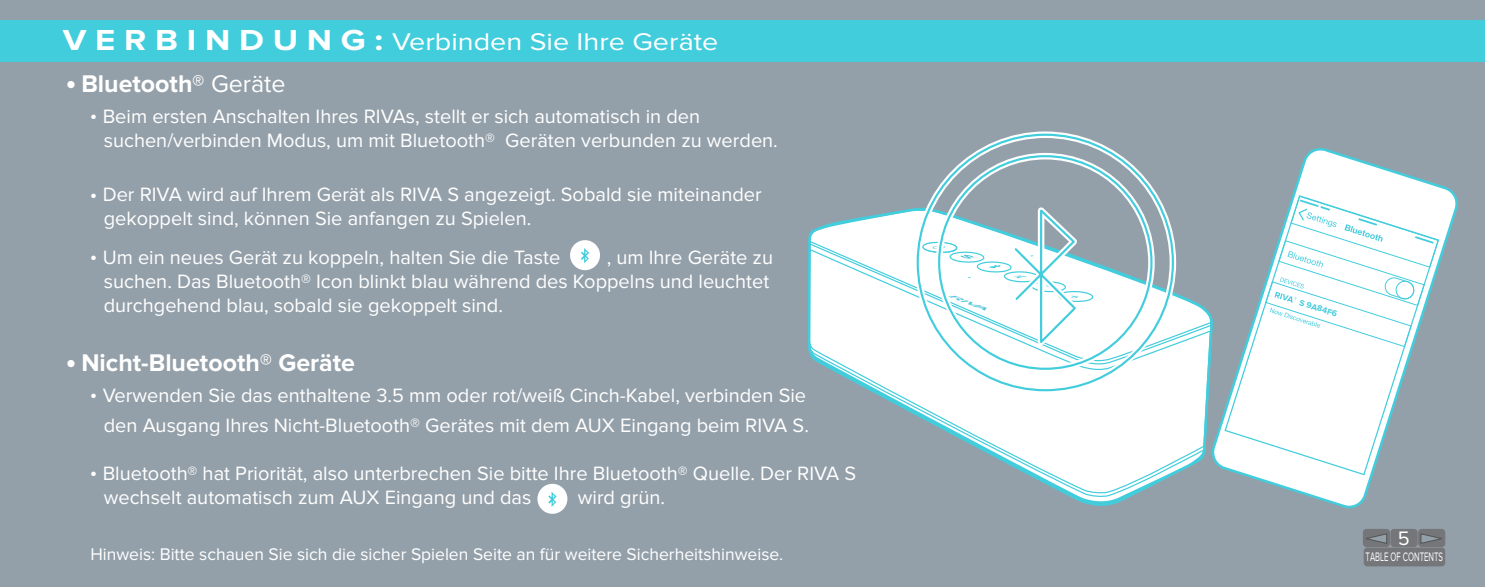
<style>
.page{position:relative;width:1485px;height:587px;background:#fff}
.page>*{position:absolute;margin:0;border:0;box-sizing:border-box;transform-origin:0 0}
.t1{font:700 25px "Proxima Nova";color:#fff}
.t2{font:25px "Proxima Nova";color:#fff;scale:1.15 1}
.t3{font:20.25px "Proxima Nova";color:#fff}
.t4{font:20px/24px "Proxima Nova";color:#fff}
.t5{font:17.5px "Proxima Nova";color:#fff}
.t6{font:12.75px "Proxima Nova";color:#fff;scale:.61 1}
.t7{font:700 8.5px "Proxima Nova";color:#42cddd}
.s1{font-weight:700;font-size:30px}
.s2{font-weight:400}
</style>
<div class="page">
<div style="left:0;top:0;width:1485px;height:586px;background:#94a0a9"></div>
<div style="left:0;top:20px;width:1485px;height:42px;background:#42cddd"></div>
<svg style="left:808px;top:207px;width:403px;height:299px"></svg>
<svg style="left:1211px;top:148px;width:247px;height:360px"></svg>
<div style="left:914px;top:131px;width:262px;height:262px;border:7px solid #fff;border-radius:50%"></div>
<div style="left:936px;top:153px;width:219px;height:219px;border:7px solid #fff;border-radius:50%"></div>
<svg style="left:921px;top:195px;width:195px;height:162px"></svg>
<div style="left:1363px;top:528px;width:27px;height:18px;background:#757679;border-radius:4px"></div>
<div style="left:1390px;top:528px;width:28px;height:18px;background:#757679;border-radius:4px"></div>
<div style="left:1418px;top:528px;width:27px;height:18px;background:#757679;border-radius:4px"></div>
<svg style="left:1366px;top:533px;width:21px;height:10px"></svg>
<svg style="left:1421px;top:533px;width:21px;height:10px"></svg>
<div style="left:1364px;top:547px;width:81px;height:19px;background:#757679;border-radius:4px"></div>
<div style="left:570px;top:240px;width:30px;height:30px;background:#fff;border-radius:50%"></div>
<svg style="left:581px;top:248px;width:8px;height:15px"></svg>
<div style="left:537px;top:483px;width:30px;height:30px;background:#fff;border-radius:50%"></div>
<svg style="left:548px;top:492px;width:9px;height:14px"></svg>
<p class="t2" style="left:63px;top:27px;width:572px"><span class="s1">V E R B I N D U N G :</span> Verbinden Sie Ihre Geräte</p>
<p class="t1" style="left:67px;top:69px;width:220px">● Bluetooth® <span class="s2">Geräte</span></p>
<p class="t4" style="left:104px;top:104px;width:676px;text-indent:-13px">● Beim ersten Anschalten Ihres RIVAs, stellt er sich automatisch in den suchen/verbinden Modus, um mit Bluetooth® Geräten verbunden zu werden.</p>
<p class="t4" style="left:104px;top:183px;width:659px;text-indent:-13px">● Der RIVA wird auf Ihrem Gerät als RIVA S angezeigt. Sobald sie miteinander gekoppelt sind, können Sie anfangen zu Spielen.</p>
<p class="t4" style="left:91px;top:245px;width:471px">● Um ein neues Gerät zu koppeln, halten Sie die Taste</p>
<p class="t4" style="left:104px;top:245px;width:671px;text-indent:503px">, um Ihre Geräte zu suchen. Das Bluetooth® Icon blinkt blau während des Koppelns und leuchtet durchgehend blau, sobald sie gekoppelt sind.</p>
<p class="t1" style="left:67px;top:347px;width:290px">● Nicht-Bluetooth® Geräte</p>
<p class="t4" style="left:91px;top:380px;width:719px;line-height:30px;text-align:right">● Verwenden Sie das enthaltene 3.5 mm oder rot/weiß Cinch-Kabel, verbinden Sie den Ausgang Ihres Nicht-Bluetooth® Gerätes mit dem AUX Eingang beim RIVA S.</p>
<p class="t4" style="left:104px;top:461px;width:754px;text-indent:-13px">● Bluetooth® hat Priorität, also unterbrechen Sie bitte Ihre Bluetooth® Quelle. Der RIVA S wechselt automatisch zum AUX Eingang und das</p>
<p class="t4" style="left:578px;top:485px;width:89px">wird grün.</p>
<p class="t5" style="left:90px;top:543px;width:694px">Hinweis: Bitte schauen Sie sich die sicher Spielen Seite an für weitere Sicherheitshinweise.</p>
<p class="t7" style="left:1301px;top:297px;width:41px;rotate:18deg">S 9A84F6</p>
<p class="t3" style="left:1398px;top:526px;width:13px">5</p>
<p class="t6" style="left:1366px;top:549px;width:129px">TABLE OF CONTENTS</p>
</div>
